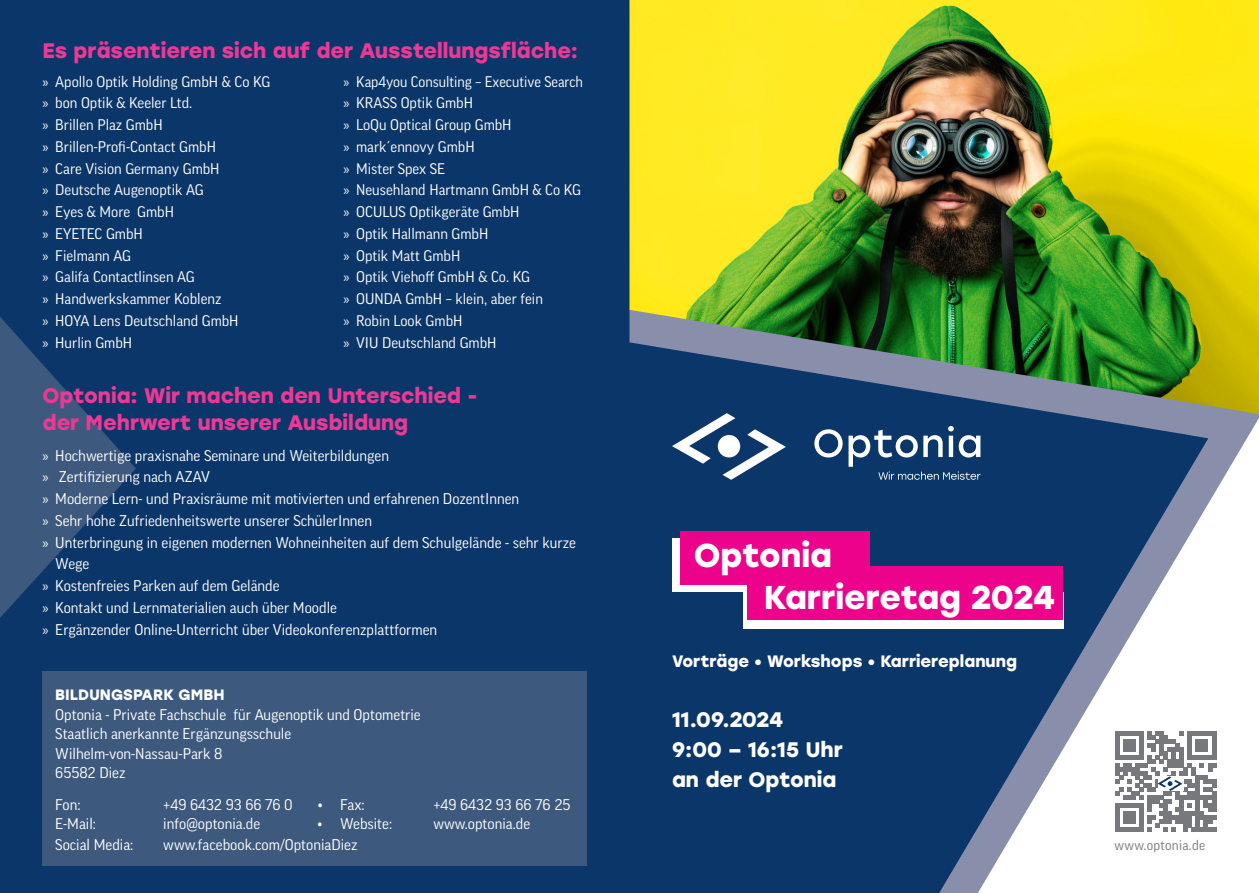
<style>
.page{position:relative;width:1259px;height:893px;background:#fff}
.page>*{position:absolute;margin:0;border:0;box-sizing:border-box;transform-origin:0 0}
.t1{font:700 33px/40px "Stolzl";color:#fff}
.t2{font:700 21px/27px "Stolzl";color:#ed3896}
.t3{font:700 21px/30px "Stolzl";color:#fff}
.t4{font:700 16.5px "Stolzl";color:#fff}
.t5{font:15px/19.5px "Good Pro";color:#fff}
.t6{font:700 15px "Stolzl";color:#fff}
.t7{font:14.85px/21.8px "Good Pro";color:#fff}
.t8{font:13.5px "Good Pro";letter-spacing:.02em;color:#76787b}
</style>
<div class="page">
<img style="left:629px;top:0;width:630px;height:290px">
<svg style="left:629px;top:290px;width:630px;height:542px"></svg>
<svg style="left:629px;top:325px;width:579px;height:568px;background:#3c5f7f"></svg>
<div style="left:0;top:0;width:629px;height:893px;background:#0b366a"></div>
<svg style="left:1115px;top:731px;width:101px;height:101px"></svg>
<div style="left:43px;top:672px;width:544px;height:194px;background:#3d597e"></div>
<svg style="left:0;top:302px;width:136px;height:330px;background:#214573"></svg>
<svg style="left:672px;top:413px;width:114px;height:67px"></svg>
<svg style="left:814px;top:429px;width:28px;height:28px"></svg>
<svg style="left:848px;top:426px;width:132px;height:54px"></svg>
<div style="left:672px;top:538px;width:75px;height:54px;background:#fff"></div>
<div style="left:680px;top:531px;width:190px;height:54px;background:#ed028c"></div>
<div style="left:743px;top:592px;width:320px;height:37px;background:#fff"></div>
<div style="left:747px;top:566px;width:316px;height:54px;background:#ed028c"></div>
<h2 class="t2" style="left:43px;top:36px;width:537px">Es präsentieren sich auf der Ausstellungsfläche:</h2>
<p class="t7" style="left:43px;top:70px;width:229px">» Apollo Optik Holding GmbH &amp; Co KG » bon Optik &amp; Keeler Ltd.<br>» Brillen Plaz GmbH<br>» Brillen-Profi-Contact GmbH<br>» Care Vision Germany GmbH<br>» Deutsche Augenoptik AG<br>» Eyes &amp; More GmbH<br>» EYETEC GmbH<br>» Fielmann AG<br>» Galifa Contactlinsen AG<br>» Handwerkskammer Koblenz<br>» HOYA Lens Deutschland GmbH<br>» Hurlin GmbH</p>
<p class="t7" style="left:343px;top:70px;width:241px">» Kap4you Consulting – Executive Search » KRASS Optik GmbH<br>» LoQu Optical Group GmbH<br>» mark´ennovy GmbH<br>» Mister Spex SE<br>» Neusehland Hartmann GmbH &amp; Co KG » OCULUS Optikgeräte GmbH<br>» Optik Hallmann GmbH<br>» Optik Matt GmbH<br>» Optik Viehoff GmbH &amp; Co. KG<br>» OUNDA GmbH – klein, aber fein<br>» Robin Look GmbH<br>» VIU Deutschland GmbH</p>
<h2 class="t2" style="left:43px;top:381px;width:436px">Optonia: Wir machen den Unterschied - der Mehrwert unserer Ausbildung</h2>
<p class="t5" style="left:43px;top:445px;width:348px">» Hochwertige praxisnahe Seminare und Weiterbildungen</p>
<p class="t5" style="left:43px;top:467px;width:169px">» Zertifizierung nach AZAV</p>
<p class="t5" style="left:43px;top:489px;width:478px">» Moderne Lern- und Praxisräume mit motivierten und erfahrenen DozentInnen</p>
<p class="t5" style="left:43px;top:511px;width:331px">» Sehr hohe Zufriedenheitswerte unserer SchülerInnen</p>
<p class="t5" style="left:43px;top:532px;width:535px">» Unterbringung in eigenen modernen Wohneinheiten auf dem Schulgelände - sehr kurze</p>
<p class="t5" style="left:55px;top:554px;width:36px">Wege</p>
<p class="t5" style="left:43px;top:576px;width:239px">» Kostenfreies Parken auf dem Gelände</p>
<p class="t5" style="left:43px;top:598px;width:296px">» Kontakt und Lernmaterialien auch über Moodle</p>
<p class="t5" style="left:43px;top:619px;width:396px">» Ergänzender Online-Unterricht über Videokonferenzplattformen</p>
<p class="t6" style="left:55px;top:684px;width:171px">BILDUNGSPARK GMBH</p>
<p class="t5" style="left:55px;top:705px;width:367px">Optonia - Private Fachschule für Augenoptik und Optometrie Staatlich anerkannte Ergänzungsschule Wilhelm-von-Nassau-Park 8<br>65582 Diez</p>
<p class="t5" style="left:55px;top:795px;width:27px">Fon:</p>
<p class="t5" style="left:163px;top:795px;width:131px">+49 6432 93 66 76 0</p>
<p class="t5" style="left:318px;top:795px;width:48px">• Fax:</p>
<p class="t5" style="left:433px;top:795px;width:139px">+49 6432 93 66 76 25</p>
<p class="t5" style="left:55px;top:814px;width:42px">E-Mail:</p>
<p class="t5" style="left:163px;top:814px;width:98px">info@optonia.de</p>
<p class="t5" style="left:318px;top:814px;width:76px">• Website:</p>
<p class="t5" style="left:433px;top:814px;width:98px">www.optonia.de</p>
<p class="t5" style="left:55px;top:835px;width:80px">Social Media:</p>
<p class="t5" style="left:163px;top:835px;width:196px">www.facebook.com/OptoniaDiez</p>
<h1 class="t1" style="left:694px;top:533px;width:140px">Optonia</h1>
<h1 class="t1" style="left:764px;top:535px;width:293px;text-indent:-63px">Optonia<br>Karrieretag 2024</h1>
<p class="t4" style="left:672px;top:650px;width:346px">Vorträge • Workshops • Karriereplanung</p>
<h2 class="t3" style="left:672px;top:704px;width:172px">11.09.2024<br>9:00 – 16:15 Uhr an der Optonia</h2>
<p class="t8" style="left:1114px;top:838px;width:92px">www.optonia.de</p>
</div>
